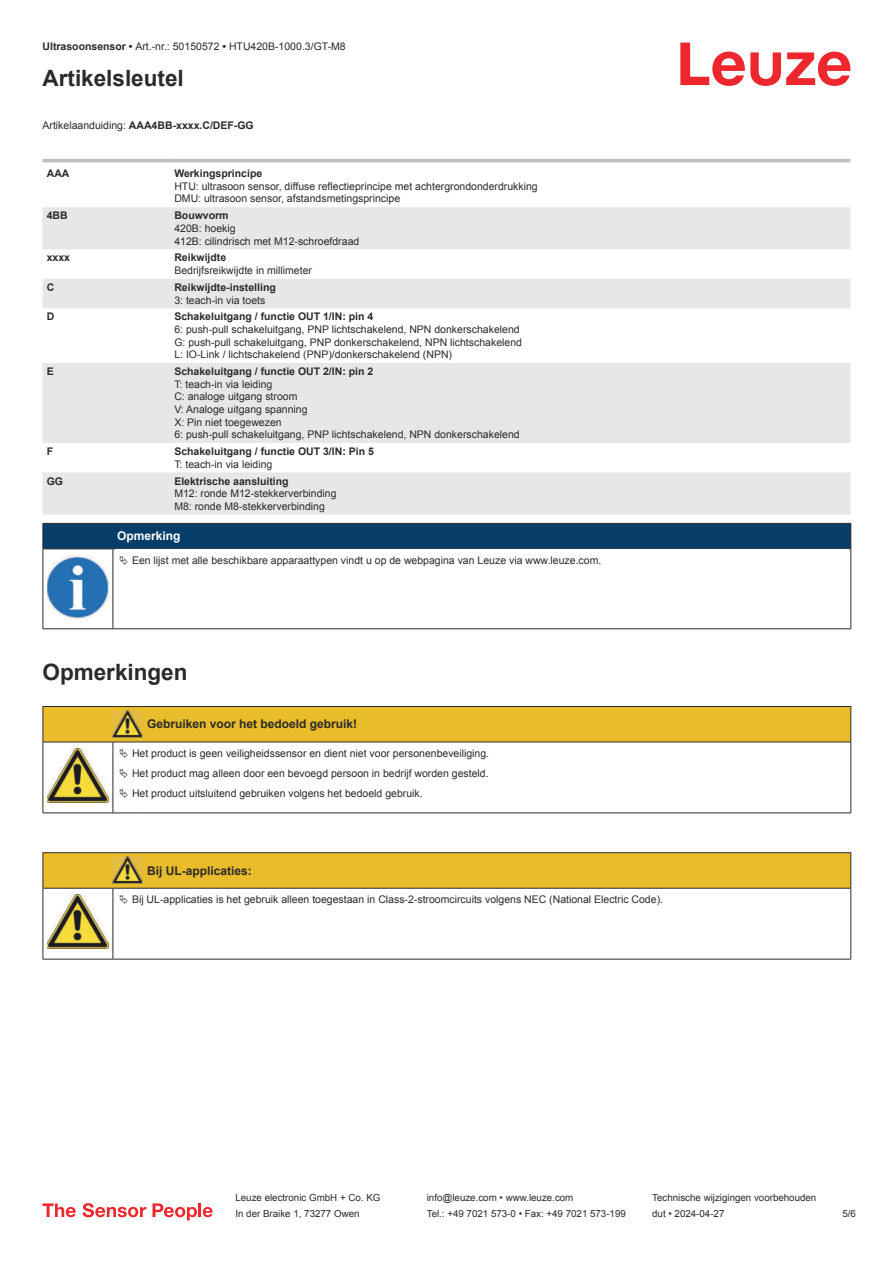
<style>
.page{position:relative;width:893px;height:1263px;background:#fff}
.page>*{position:absolute;margin:0;border:0;box-sizing:border-box;transform-origin:0 0}
.t1{font:700 22.5px "Arial";color:#2b292a}
.t2{font:700 12px "Arial";color:#2b292a}
.t3{font:700 12px "Arial";color:#fff}
.t4{font:10.5px/12.6px "Arial";color:#2b292a}
.t5{font:700 10.5px "Arial";color:#2b292a}
.t6{font:9.75px "Arial";color:#2b292a}
.s1{font-weight:700}
.s2{font-weight:400}
</style>
<div class="page">
<svg style="left:680px;top:43px;width:170px;height:43px"></svg>
<div style="left:43px;top:158px;width:807px;height:5px;background:#ebeced"></div>
<svg style="left:43px;top:207px;width:807px;height:307px;fill:#e6e7e9"></svg>
<hr style="left:43px;top:159px;width:127px;height:3px;background:#bdbfc1">
<hr style="left:170px;top:159px;width:680px;height:3px;background:#bdbfc1">
<svg style="left:43px;top:1203px;width:33px;height:14px"></svg>
<svg style="left:83px;top:1203px;width:63px;height:14px"></svg>
<svg style="left:153px;top:1203px;width:44px;height:17px"></svg>
<hr style="left:198px;top:1203px;width:3px;height:14px;background:#ed272d">
<svg style="left:203px;top:1207px;width:10px;height:10px"></svg>
<div style="left:43px;top:523px;width:808px;height:26px;background:#063d69"></div>
<hr style="left:113px;top:548px;width:738px;height:1px;background:#2b292a">
<hr style="left:43px;top:549px;width:1px;height:75px;background:#2b292a">
<hr style="left:113px;top:549px;width:1px;height:75px;background:#2b292a">
<hr style="left:850px;top:549px;width:1px;height:75px;background:#2b292a">
<hr style="left:43px;top:628px;width:70px;height:1px;background:#2b292a">
<hr style="left:113px;top:628px;width:738px;height:1px;background:#2b292a">
<img style="left:47px;top:555px;width:61px;height:63px">
<hr style="left:43px;top:812px;width:70px;height:1px;background:#2b292a">
<hr style="left:113px;top:812px;width:30px;height:1px;background:#2b292a">
<hr style="left:143px;top:812px;width:708px;height:1px;background:#2b292a">
<div style="left:44px;top:853px;width:806px;height:35px;background:#e8bc2a"></div>
<svg style="left:44px;top:889px;width:806px;height:70px"></svg>
<hr style="left:43px;top:852px;width:70px;height:1px;background:#2b292a">
<hr style="left:43px;top:853px;width:1px;height:35px;background:#2b292a">
<hr style="left:43px;top:888px;width:70px;height:1px;background:#2b292a">
<hr style="left:113px;top:852px;width:30px;height:1px;background:#2b292a">
<hr style="left:113px;top:888px;width:30px;height:1px;background:#2b292a">
<hr style="left:143px;top:852px;width:708px;height:1px;background:#2b292a">
<hr style="left:850px;top:853px;width:1px;height:35px;background:#2b292a">
<hr style="left:143px;top:888px;width:708px;height:1px;background:#2b292a">
<hr style="left:43px;top:888px;width:1px;height:66px;background:#2b292a">
<hr style="left:113px;top:888px;width:1px;height:66px;background:#2b292a">
<hr style="left:850px;top:888px;width:1px;height:66px;background:#2b292a">
<hr style="left:43px;top:959px;width:70px;height:1px;background:#2b292a">
<hr style="left:113px;top:959px;width:30px;height:1px;background:#2b292a">
<hr style="left:143px;top:959px;width:708px;height:1px;background:#2b292a">
<img style="left:113px;top:857px;width:30px;height:26px">
<img style="left:47px;top:894px;width:61px;height:54px">
<div style="left:115px;top:889px;width:734px;height:20px;background:#fff"></div>
<svg style="left:43px;top:706px;width:808px;height:106px"></svg>
<p class="t4" style="left:43px;top:41px;width:305px"><span class="s1">Ultrasoonsensor •</span> Art.-nr.: 50150572 <span class="s1">•</span> HTU420B-1000.3/GT-M8</p>
<h1 class="t1" style="left:43px;top:70px;width:143px">Artikelsleutel</h1>
<p class="t5" style="left:43px;top:121px;width:213px"><span class="s2">Artikelaanduiding:</span> AAA4BB-xxxx.C/DEF-GG</p>
<p class="t5" style="left:47px;top:170px;width:24px">AAA</p>
<p class="t5" style="left:174px;top:170px;width:89px">Werkingsprincipe</p>
<p class="t4" style="left:174px;top:181px;width:365px">HTU: ultrasoon sensor, diffuse reflectieprincipe met achtergrondonderdrukking<br>DMU: ultrasoon sensor, afstandsmetingsprincipe</p>
<p class="t5" style="left:47px;top:212px;width:22px">4BB</p>
<p class="t5" style="left:174px;top:212px;width:56px">Bouwvorm</p>
<p class="t4" style="left:174px;top:223px;width:186px">420B: hoekig<br>412B: cilindrisch met M12-schroefdraad</p>
<p class="t5" style="left:47px;top:254px;width:25px">xxxx</p>
<p class="t5" style="left:174px;top:254px;width:53px">Reikwijdte</p>
<p class="t4" style="left:174px;top:265px;width:139px">Bedrijfsreikwijdte in millimeter</p>
<p class="t5" style="left:47px;top:283px;width:9px">C</p>
<p class="t5" style="left:174px;top:283px;width:103px">Reikwijdte-instelling</p>
<p class="t4" style="left:174px;top:295px;width:93px">3: teach-in via toets</p>
<p class="t5" style="left:47px;top:313px;width:9px">D</p>
<p class="t5" style="left:174px;top:313px;width:200px">Schakeluitgang / functie OUT 1/IN: pin 4</p>
<p class="t4" style="left:174px;top:324px;width:349px">6: push-pull schakeluitgang, PNP lichtschakelend, NPN donkerschakelend<br>G: push-pull schakeluitgang, PNP donkerschakelend, NPN lichtschakelend<br>L: IO-Link / lichtschakelend (PNP)/donkerschakelend (NPN)</p>
<p class="t5" style="left:47px;top:367px;width:9px">E</p>
<p class="t5" style="left:174px;top:367px;width:200px">Schakeluitgang / functie OUT 2/IN: pin 2</p>
<p class="t4" style="left:174px;top:379px;width:347px">T: teach-in via leiding<br>C: analoge uitgang stroom<br>V: Analoge uitgang spanning<br>X: Pin niet toegewezen<br>6: push-pull schakeluitgang, PNP lichtschakelend, NPN donkerschakelend</p>
<p class="t5" style="left:47px;top:447px;width:8px">F</p>
<p class="t5" style="left:174px;top:447px;width:201px">Schakeluitgang / functie OUT 3/IN: Pin 5</p>
<p class="t4" style="left:174px;top:459px;width:100px">T: teach-in via leiding</p>
<p class="t5" style="left:47px;top:477px;width:18px">GG</p>
<p class="t5" style="left:174px;top:477px;width:116px">Elektrische aansluiting</p>
<p class="t4" style="left:174px;top:488px;width:164px">M12: ronde M12-stekkerverbinding<br>M8: ronde M8-stekkerverbinding</p>
<p class="t3" style="left:117px;top:532px;width:65px">Opmerking</p>
<p class="t4" style="left:132px;top:555px;width:471px">Een lijst met alle beschikbare apparaattypen vindt u op de webpagina van Leuze via www.leuze.com.</p>
<h1 class="t1" style="left:43px;top:664px;width:147px">Opmerkingen</h1>
<p class="t2" style="left:147px;top:720px;width:212px">Gebruiken voor het bedoeld gebruik!</p>
<p class="t4" style="left:132px;top:744px;width:359px;line-height:20.2px;text-align:justify">Het product is geen veiligheidssensor en dient niet voor personenbeveiliging.<br>Het product mag alleen door een bevoegd persoon in bedrijf worden gesteld.<br>Het product uitsluitend gebruiken volgens het bedoeld gebruik.</p>
<p class="t2" style="left:147px;top:866px;width:106px">Bij UL-applicaties:</p>
<p class="t4" style="left:132px;top:894px;width:532px">Bij UL-applicaties is het gebruik alleen toegestaan in Class-2-stroomcircuits volgens NEC (National Electric Code).</p>
<p class="t6" style="left:235px;top:1194px;width:146px">Leuze electronic GmbH + Co. KG</p>
<p class="t6" style="left:427px;top:1194px;width:148px">info@leuze.com • www.leuze.com</p>
<p class="t6" style="left:652px;top:1194px;width:166px">Technische wijzigingen voorbehouden</p>
<p class="t6" style="left:235px;top:1210px;width:126px">In der Braike 1, 73277 Owen</p>
<p class="t6" style="left:427px;top:1210px;width:201px">Tel.: +49 7021 573-0 • Fax: +49 7021 573-199</p>
<p class="t6" style="left:652px;top:1210px;width:74px">dut • 2024-04-27</p>
<p class="t6" style="left:842px;top:1210px;width:15px">5 /6</p>
</div>
